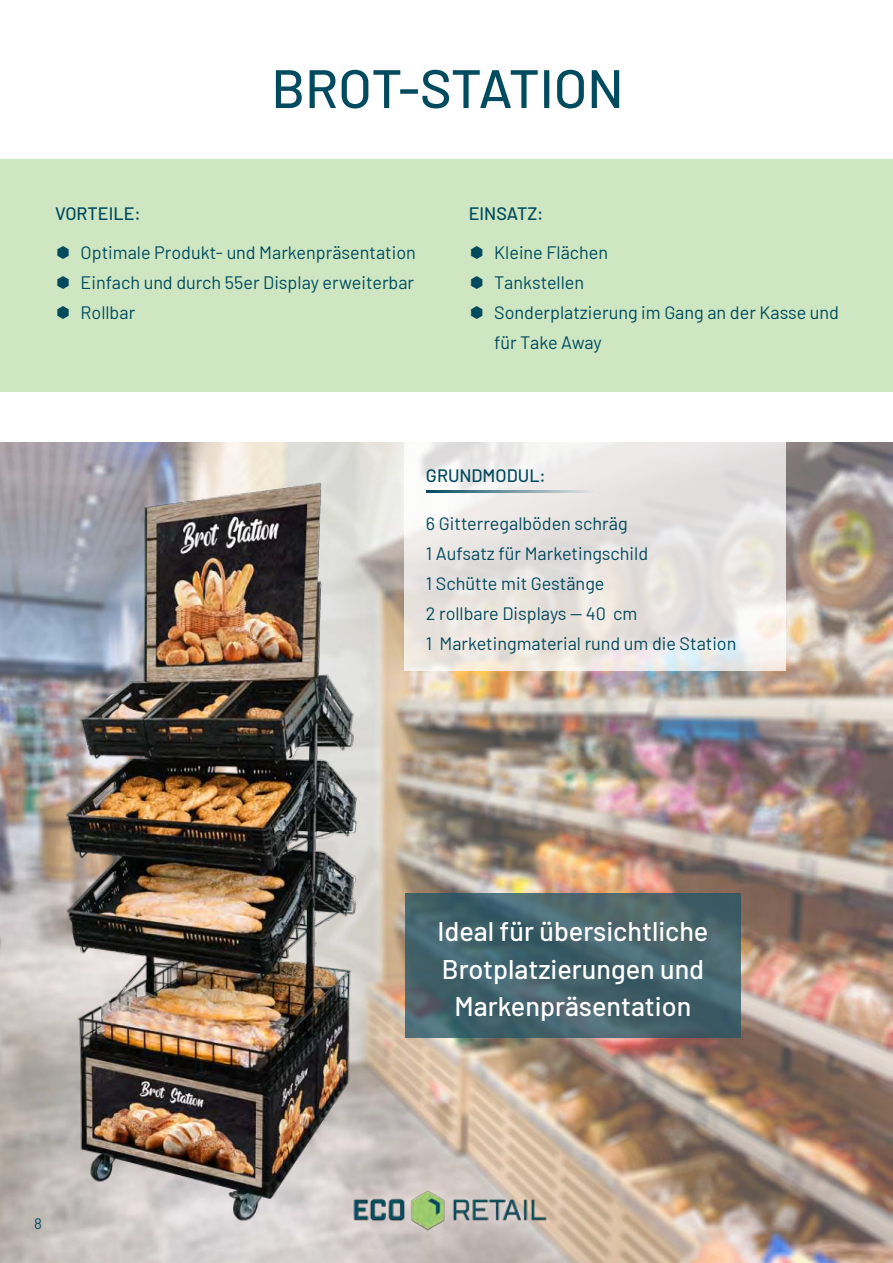
<style>
.page{position:relative;width:893px;height:1263px;background:#fff}
.page>*{position:absolute;margin:0;border:0;box-sizing:border-box;transform-origin:0 0}
.t1{font:500 54px "Barlow";color:#004b5f}
.t2{font:500 27px/37.5px "Barlow";color:#fff;text-align:center}
.t3{font:18px/30px "Barlow";color:#004b5f;text-align:justify}
.t4{font:18px/30px "Barlow";color:#034a5d}
.t5{font:500 18px "Barlow";color:#004b5f}
.t6{font:500 18px "Barlow";color:#034a5d}
.t7{font:15px "Barlow";color:#004b5f}
</style>
<div class="page">
<img style="left:0;top:442px;width:893px;height:821px">
<img style="left:412px;top:1183px;width:150px;height:52px">
<div style="left:0;top:159px;width:893px;height:232px;background:#cee7c2"></div>
<svg style="left:405px;top:442px;width:381px;height:229px;background:#e8e5e2"></svg>
<hr style="left:426px;top:490px;width:170px;height:2px;background:#034a5d">
<svg style="left:412px;top:893px;width:329px;height:144px;background:#45636d"></svg>
<img style="left:8px;top:448px;width:404px;height:806px">
<p class="t5" style="left:55px;top:206px;width:87px">VORTEILE:</p>
<h1 class="t1" style="left:271px;top:67px;width:354px">BROT-STATION</h1>
<p class="t5" style="left:469px;top:206px;width:76px">EINSATZ:</p>
<p class="t3" style="left:81px;top:239px;width:337px">Optimale Produkt- und Markenpräsentation Einfach und durch 55er Display erweiterbar Rollbar</p>
<p class="t3" style="left:494px;top:239px;width:346px;text-align:left">Kleine Flächen<br>Tankstellen<br>Sonderplatzierung im Gang an der Kasse und für Take Away</p>
<p class="t6" style="left:426px;top:468px;width:121px">GRUNDMODUL:</p>
<p class="t4" style="left:426px;top:507px;width:312px">6 Gitterregalböden schräg<br>1 Aufsatz für Marketingschild<br>1 Schütte mit Gestänge<br>2 rollbare Displays -- 40 cm<br>1 Marketingmaterial rund um die Station</p>
<p class="t7" style="left:34px;top:1213px;width:9px">8</p>
<h2 class="t2" style="left:438px;top:915px;width:272px">Ideal für übersichtliche<br>Brotplatzierungen und<br>Markenpräsentation</h2>
</div>
